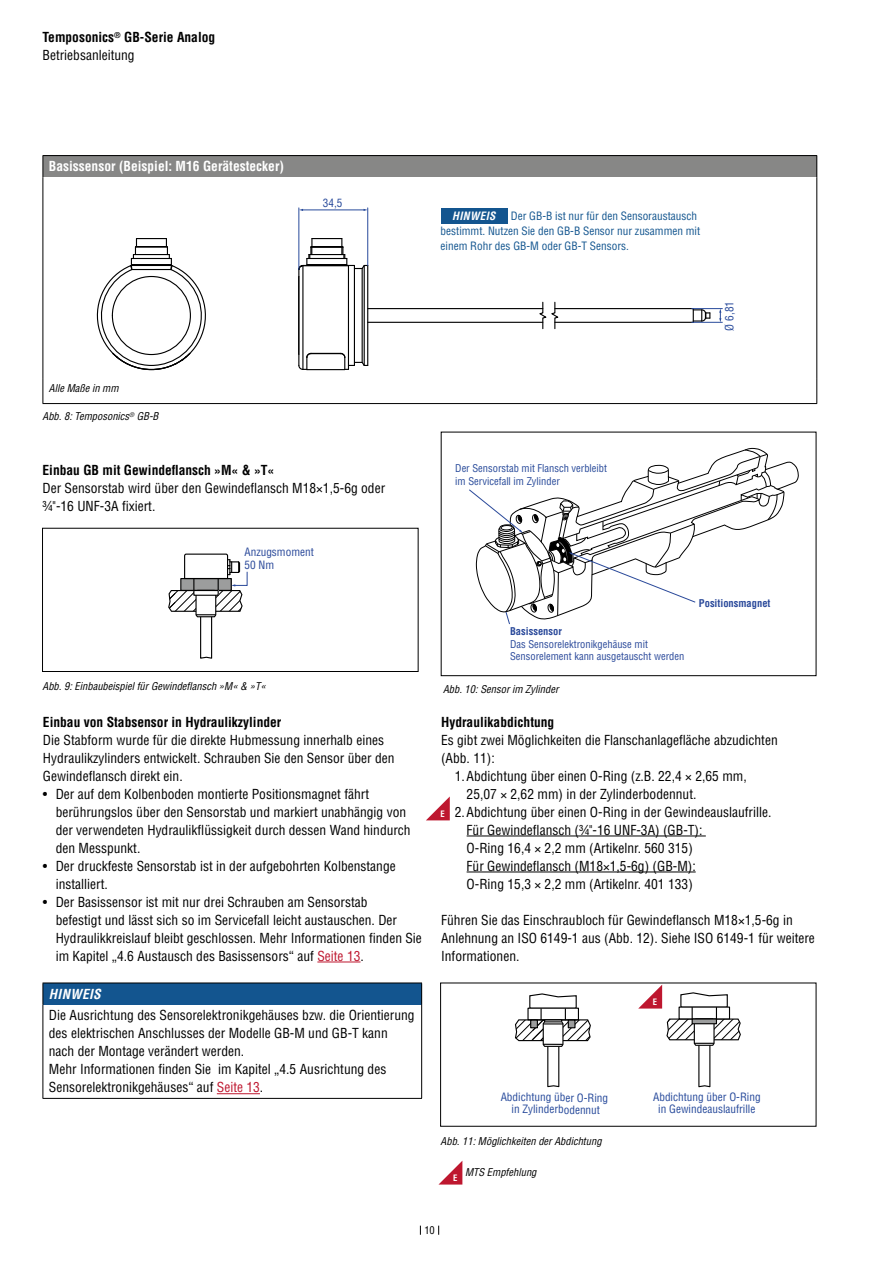
<style>
.page{position:relative;width:893px;height:1263px;background:#fff}
.page>*{position:absolute;margin:0;border:0;box-sizing:border-box;transform-origin:0 0}
.t1{font:condensed 13.5px/18px "Helvetica LT Std";color:#000}
.t2{font:700 condensed 13.5px/18px "Helvetica LT Std";color:#000}
.t3{font:700 condensed 13.5px "Helvetica LT Std";color:#fff}
.t4{font:italic 700 condensed 13.5px "Helvetica LT Std";letter-spacing:.03em;color:#fff}
.t5{font:condensed 11.25px/15px "Helvetica LT Std";color:#13558f}
.t6{font:condensed 11.25px/12px "Helvetica LT Std";color:#274a9b;text-align:center}
.t7{font:condensed 11.25px/13.5px "Helvetica LT Std";color:#2a499a}
.t8{font:condensed 11.25px "Helvetica LT Std";color:#284a9b}
.t9{font:italic 700 condensed 11.25px "Helvetica LT Std";letter-spacing:.03em;color:#fff}
.t10{font:italic condensed 10.5px "Helvetica LT Std";color:#000}
.t11{font:condensed 10.5px/12.6px "Helvetica LT Std";color:#2a499a}
.t12{font:condensed 10.5px/12.6px "Helvetica LT Std";color:#284a9a}
.t13{font:700 condensed 10.5px "Helvetica LT Std";color:#2a499a}
.t14{font:condensed 10.5px "Helvetica LT Std";color:#000}
.t15{font:700 condensed 8.7px "Helvetica LT Pro";color:#fff}
.s1{font-weight:400}
.s2{color:#be172f}
</style>
<div class="page">
<div style="left:43px;top:156px;width:774px;height:21px;background:#878786"></div>
<hr style="left:43px;top:177px;width:1px;height:201px;background:#000">
<hr style="left:816px;top:177px;width:1px;height:201px;background:#000">
<svg style="left:43px;top:378px;width:1px;height:25px"></svg>
<svg style="left:816px;top:378px;width:1px;height:25px"></svg>
<hr style="left:43px;top:403px;width:774px;height:1px;background:#000">
<hr style="left:43px;top:155px;width:774px;height:1px;background:#000">
<svg style="left:43px;top:156px;width:1px;height:21px"></svg>
<svg style="left:816px;top:156px;width:1px;height:21px"></svg>
<hr style="left:136px;top:238px;width:30px;height:1px;background:#000">
<svg style="left:96px;top:239px;width:110px;height:132px"></svg>
<hr style="left:367px;top:265px;width:1px;height:100px;background:#000">
<hr style="left:348px;top:266px;width:1px;height:103px;background:#000">
<hr style="left:364px;top:265px;width:1px;height:100px;background:#000">
<hr style="left:362px;top:268px;width:1px;height:94px;background:#000">
<hr style="left:354px;top:265px;width:1px;height:100px;background:#000">
<hr style="left:302px;top:266px;width:1px;height:103px;background:#000">
<hr style="left:298px;top:269px;width:1px;height:96px;background:#000">
<hr style="left:312px;top:238px;width:30px;height:1px;background:#000">
<svg style="left:298px;top:239px;width:71px;height:32px"></svg>
<hr style="left:311px;top:246px;width:32px;height:2px;background:#000">
<div style="left:298px;top:276px;width:1px;height:79px;border:1px solid #000"></div>
<svg style="left:298px;top:352px;width:70px;height:19px"></svg>
<hr style="left:368px;top:308px;width:175px;height:1px;background:#000">
<hr style="left:368px;top:322px;width:175px;height:1px;background:#000">
<svg style="left:537px;top:301px;width:173px;height:29px"></svg>
<svg style="left:719px;top:309px;width:2px;height:13px"></svg>
<hr style="left:692px;top:322px;width:30px;height:1px;background:#284a9b">
<hr style="left:692px;top:308px;width:30px;height:1px;background:#284a9b">
<hr style="left:302px;top:210px;width:62px;height:1px;background:#284a9b">
<hr style="left:367px;top:208px;width:1px;height:57px;background:#284a9b">
<hr style="left:299px;top:208px;width:1px;height:61px;background:#284a9b">
<hr style="left:317px;top:962px;width:43px;height:1px;background:#be172f">
<hr style="left:467px;top:836px;width:239px;height:1px;background:#000">
<hr style="left:467px;top:872px;width:229px;height:1px;background:#000">
<div style="left:43px;top:983px;width:379px;height:22px;background:#13558f"></div>
<hr style="left:43px;top:1005px;width:1px;height:93px;background:#000">
<hr style="left:421px;top:1005px;width:1px;height:93px;background:#000">
<hr style="left:43px;top:1098px;width:379px;height:1px;background:#000">
<hr style="left:43px;top:982px;width:379px;height:1px;background:#000">
<svg style="left:43px;top:983px;width:1px;height:22px"></svg>
<svg style="left:421px;top:983px;width:1px;height:22px"></svg>
<hr style="left:217px;top:1093px;width:43px;height:1px;background:#be172f">
<div style="left:42px;top:528px;width:376px;height:144px;border:1px solid #000"></div>
<svg style="left:168px;top:553px;width:79px;height:106px"></svg>
<div style="left:441px;top:208px;width:66px;height:15px;background:#13558f"></div>
<svg style="left:469px;top:449px;width:316px;height:175px"></svg>
<div style="left:441px;top:432px;width:375px;height:244px;border:1px solid #000"></div>
<svg style="left:515px;top:993px;width:76px;height:95px"></svg>
<div style="left:531px;top:1020px;width:6px;height:8px;background:#9c9d9d"></div>
<div style="left:530px;top:1019px;width:8px;height:9px;border:1px solid #000"></div>
<div style="left:568px;top:1020px;width:7px;height:8px;background:#9c9d9d"></div>
<div style="left:568px;top:1019px;width:7px;height:9px;border:1px solid #000"></div>
<svg style="left:439px;top:1161px;width:23px;height:23px"></svg>
<svg style="left:426px;top:796px;width:24px;height:24px"></svg>
<svg style="left:638px;top:985px;width:103px;height:103px"></svg>
<p class="t2" style="left:43px;top:28px;width:174px">Temposonics<sup>®</sup> GB-Serie Analog<br><span class="s1">Betriebsanleitung</span></p>
<p class="t3" style="left:49px;top:158px;width:237px">Basissensor (Beispiel: M16 Gerätestecker)</p>
<p class="t8" style="left:323px;top:196px;width:21px">34,5</p>
<p class="t10" style="left:49px;top:381px;width:71px">Alle Maße in mm</p>
<p class="t10" style="left:43px;top:410px;width:117px">Abb. 8: Temposonics<sup>®</sup> GB-B</p>
<p class="t2" style="left:43px;top:461px;width:233px">Einbau GB mit Gewindeflansch »M« &amp; »T«</p>
<p class="t1" style="left:43px;top:479px;width:344px">Der Sensorstab wird über den Gewindeflansch M18×1,5-6g oder ¾"-16 UNF-3A fixiert.</p>
<p class="t7" style="left:244px;top:545px;width:71px">Anzugsmoment<br>50 Nm</p>
<p class="t9" style="left:452px;top:208px;width:45px">HINWEIS</p>
<p class="t5" style="left:441px;top:209px;width:261px;text-indent:70px">Der GB-B ist nur für den Sensoraustausch bestimmt. Nutzen Sie den GB-B Sensor nur zusammen mit einem Rohr des GB-M oder GB-T Sensors.</p>
<p class="t8" style="left:722px;top:331px;width:31px;rotate:-90deg">Ø 6,81</p>
<p class="t12" style="left:455px;top:462px;width:153px">Der Sensorstab mit Flansch verbleibt im Servicefall im Zylinder</p>
<p class="t13" style="left:510px;top:625px;width:53px">Basissensor</p>
<p class="t11" style="left:510px;top:637px;width:176px">Das Sensorelektronikgehäuse mit<br>Sensorelement kann ausgetauscht werden</p>
<p class="t13" style="left:699px;top:596px;width:73px">Positionsmagnet</p>
<p class="t10" style="left:43px;top:679px;width:225px">Abb. 9: Einbaubeispiel für Gewindeflansch »M« &amp; »T«</p>
<p class="t10" style="left:443px;top:683px;width:117px">Abb. 10: Sensor im Zylinder</p>
<p class="t2" style="left:441px;top:713px;width:115px">Hydraulikabdichtung</p>
<p class="t1" style="left:441px;top:731px;width:338px">Es gibt zwei Möglichkeiten die Flanschanlagefläche abzudichten</p>
<p class="t1" style="left:441px;top:749px;width:55px">(Abb. 11):</p>
<p class="t1" style="left:455px;top:767px;width:294px">1.Abdichtung über einen O-Ring (z.B. 22,4 × 2,65 mm,</p>
<p class="t1" style="left:467px;top:785px;width:231px">25,07 × 2,62 mm) in der Zylinderbodennut.</p>
<p class="t1" style="left:455px;top:803px;width:318px">2.Abdichtung über einen O-Ring in der Gewindeauslaufrille.</p>
<p class="t1" style="left:467px;top:820px;width:237px">Für Gewindeflansch (¾"-16 UNF-3A) (GB-T):</p>
<p class="t1" style="left:467px;top:838px;width:228px">O-Ring 16,4 × 2,2 mm (Artikelnr. 560 315)</p>
<p class="t1" style="left:467px;top:856px;width:231px">Für Gewindeflansch (M18×1,5-6g) (GB-M):</p>
<p class="t1" style="left:467px;top:874px;width:228px">O-Ring 15,3 × 2,2 mm (Artikelnr. 401 133)</p>
<p class="t1" style="left:441px;top:910px;width:375px">Führen Sie das Einschraubloch für Gewindeflansch M18×1,5-6g in<br>Anlehnung an ISO 6149-1 aus (Abb. 12). Siehe ISO 6149-1 für weitere<br>Informationen.</p>
<p class="t2" style="left:43px;top:713px;width:240px">Einbau von Stabsensor in Hydraulikzylinder</p>
<p class="t1" style="left:43px;top:731px;width:353px">Die Stabform wurde für die direkte Hubmessung innerhalb eines<br>Hydraulikzylinders entwickelt. Schrauben Sie den Sensor über den<br>Gewindeflansch direkt ein.</p>
<p class="t1" style="left:56px;top:785px;width:356px;text-indent:-13px">• Der auf dem Kolbenboden montierte Positionsmagnet fährt berührungslos über den Sensorstab und markiert unabhängig von der verwendeten Hydraulikflüssigkeit durch dessen Wand hindurch den Messpunkt.</p>
<p class="t1" style="left:56px;top:856px;width:342px;text-indent:-13px">• Der druckfeste Sensorstab ist in der aufgebohrten Kolbenstange installiert.</p>
<p class="t1" style="left:56px;top:892px;width:368px;text-indent:-13px">• Der Basissensor ist mit nur drei Schrauben am Sensorstab<br>befestigt und lässt sich so im Servicefall leicht austauschen. Der Hydraulikkreislauf bleibt geschlossen. Mehr Informationen finden Sie im Kapitel „4.6 Austausch des Basissensors“ auf <span class="s2">Seite 13</span>.</p>
<p class="t15" style="left:440px;top:807px;width:6px">E</p>
<p class="t4" style="left:49px;top:985px;width:53px">HINWEIS</p>
<p class="t1" style="left:49px;top:1006px;width:367px">Die Ausrichtung des Sensorelektronikgehäuses bzw. die Orientierung des elektrischen Anschlusses der Modelle GB-M und GB-T kann nach der Montage verändert werden.<br>Mehr Informationen finden Sie im Kapitel „4.5 Ausrichtung des Sensorelektronikgehäuses“ auf <span class="s2">Seite 13</span>.</p>
<p class="t6" style="left:501px;top:1091px;width:109px">Abdichtung über O-Ring in Zylinderbodennut</p>
<p class="t10" style="left:441px;top:1134px;width:162px">Abb. 11: Möglichkeiten der Abdichtung</p>
<p class="t15" style="left:453px;top:1172px;width:6px">E</p>
<p class="t10" style="left:465px;top:1166px;width:73px">MTS Empfehlung</p>
<p class="t14" style="left:424px;top:1224px;width:12px">10</p>
<p class="t15" style="left:653px;top:996px;width:6px">E</p>
<p class="t6" style="left:653px;top:1091px;width:109px">Abdichtung über O-Ring in Gewindeauslaufrille</p>
</div>
